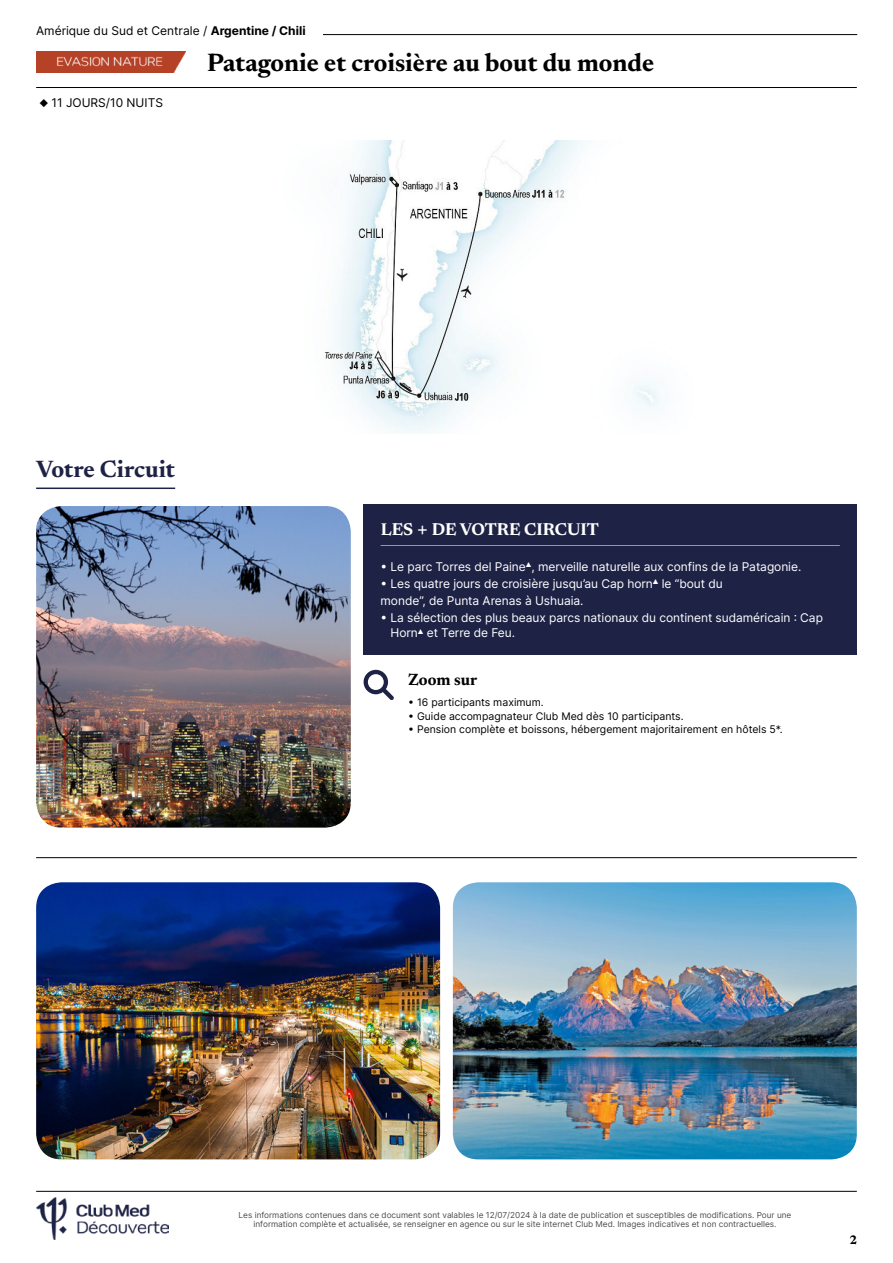
<style>
.page{position:relative;width:893px;height:1263px;background:#fff}
.page>*{position:absolute;margin:0;border:0;box-sizing:border-box;transform-origin:0 0}
.t1{font:700 25.5px "Newsreader 24 pt";color:#000}
.t2{font:700 24px "Newsreader 24 pt";color:#1e2346}
.t3{font:700 17.25px "Newsreader 24 pt";color:#fff}
.t4{font:700 16.5px "Newsreader 24 pt";color:#000}
.t5{font:700 12.6px "Newsreader 24 pt";color:#000}
.t6{font:12px/17.1px "Inter";letter-spacing:-.005em;color:#fff}
.t7{font:12px "Inter";color:#000}
.t8{font:10.5px "Inter";color:#000}
.t9{font:8.25px/9px "Inter";color:#4d4d4d;text-align:center}
.s1{font-weight:700}
.s2{font-size:22.5px}
</style>
<div class="page">
<hr style="left:64px;top:34px;width:793px;height:1px;background:#000">
<img style="left:36px;top:51px;width:150px;height:21px">
<hr style="left:36px;top:87px;width:821px;height:1px;background:#000">
<div style="left:36px;top:26px;width:287px;height:17px;background:#fff"></div>
<hr style="left:36px;top:1191px;width:821px;height:1px;background:#000">
<img style="left:36px;top:1197px;width:132px;height:42px">
<img style="left:453px;top:882px;width:404px;height:277px">
<img style="left:36px;top:882px;width:404px;height:277px">
<div style="left:364px;top:505px;width:493px;height:47px;background:#1e2346"></div>
<hr style="left:381px;top:545px;width:459px;height:2px;background:#fff">
<div style="left:364px;top:546px;width:493px;height:42px;background:#1e2346"></div>
<div style="left:364px;top:580px;width:493px;height:42px;background:#1e2346"></div>
<div style="left:364px;top:597px;width:493px;height:57px;background:#1e2346"></div>
<svg style="left:364px;top:670px;width:30px;height:30px"></svg>
<img style="left:36px;top:506px;width:315px;height:322px">
<hr style="left:36px;top:857px;width:821px;height:1px;background:#000">
<hr style="left:36px;top:487px;width:139px;height:2px;background:#1e2346">
<img style="left:324px;top:140px;width:338px;height:293px">
<h3 class="t7" style="left:36px;top:22px;width:271px">Amérique du Sud et Centrale / <span class="s1">Argentine / Chili</span></h3>
<h1 class="t1" style="left:207px;top:44px;width:449px">Patagonie et croisière au bout du monde</h1>
<h3 class="t7" style="left:40px;top:93px;width:125px">◆ 11 JOURS/10 NUITS</h3>
<h2 class="t2" style="left:36px;top:452px;width:141px">Votre Circuit</h2>
<h3 class="t3" style="left:381px;top:517px;width:220px">LES <span class="s2">+</span> DE VOTRE CIRCUIT</h3>
<h3 class="t6" style="left:381px;top:558px;width:422px">• Le parc Torres del Paine▲, merveille naturelle aux confins de la Patagonie.</h3>
<h3 class="t6" style="left:381px;top:575px;width:344px">• Les quatre jours de croisière jusqu’au Cap horn▲ le “bout du monde”, de Punta Arenas à Ushuaia.</h3>
<h3 class="t6" style="left:391px;top:610px;width:434px;line-height:15px;text-indent:-10px">• La sélection des plus beaux parcs nationaux du continent sudaméricain : Cap<br>Horn▲ et Terre de Feu.</h3>
<h3 class="t4" style="left:408px;top:668px;width:70px">Zoom sur</h3>
<p class="t8" style="left:408px;top:695px;width:137px">• 16 participants maximum.</p>
<p class="t8" style="left:408px;top:708px;width:277px">• Guide accompagnateur Club Med dès 10 participants.</p>
<p class="t8" style="left:408px;top:722px;width:376px">• Pension complète et boissons, hébergement majoritairement en hôtels 5*.</p>
<p class="t9" style="left:239px;top:1210px;width:554px">Les informations contenues dans ce document sont valables le 12/07/2024 à la date de publication et susceptibles de modifications. Pour une information complète et actualisée, se renseigner en agence ou sur le site internet Club Med. Images indicatives et non contractuelles.</p>
<h3 class="t5" style="left:849px;top:1230px;width:9px">2</h3>
</div>
